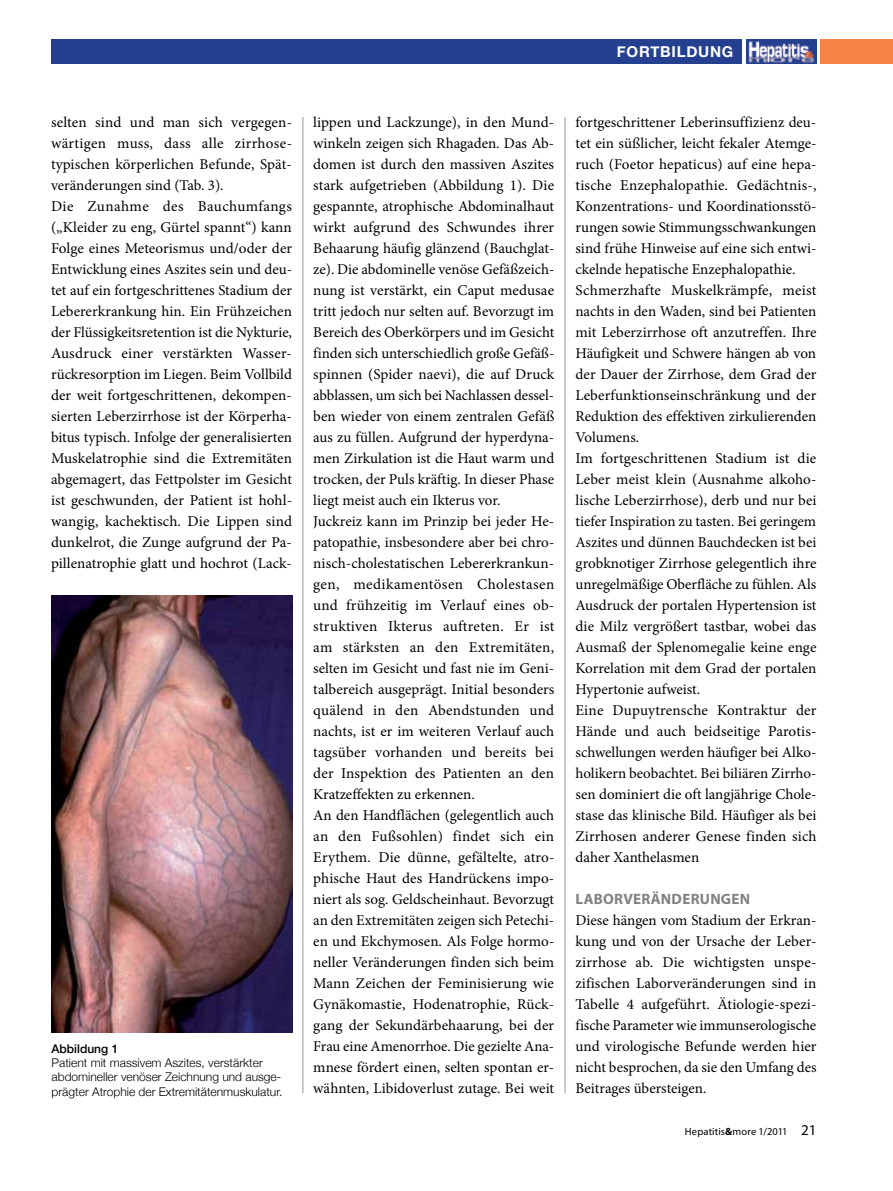
<style>
.page{position:relative;width:893px;height:1191px;background:#fff}
.page>*{position:absolute;margin:0;border:0;box-sizing:border-box;transform-origin:0 0}
.t1{font:15px/21px "Minion Pro";color:#000}
.t2{font:700 15px "Myriad Pro";letter-spacing:.02em;color:#808285}
.t3{font:700 15px "Helvetica Neue";letter-spacing:.05em;color:#fff}
.t4{font:300 12px/14.4px "Helvetica Neue";color:#000}
.t5{font:500 12px "Helvetica Neue";color:#000}
.t6{font:10.5px "Myriad Pro";letter-spacing:.01em;color:#000}
.s1{font-weight:700}
.s2{font-size:15px}
</style>
<div class="page">
<div style="left:821px;top:39px;width:72px;height:25px;background:#f58445"></div>
<div style="left:51px;top:39px;width:691px;height:25px;background:#25408f"></div>
<img style="left:746px;top:39px;width:70px;height:25px">
<img style="left:51px;top:595px;width:242px;height:437px">
<hr style="left:302px;top:117px;width:1px;height:976px;background:#939598">
<hr style="left:565px;top:117px;width:1px;height:976px;background:#939598">
<p class="t3" style="left:617px;top:42px;width:118px">FORTBILDUNG</p>
<p class="t1" style="left:51px;top:112px;width:243px">selten sind und man sich vergegen&shy;wärtigen muss, dass alle zirrhose&shy;typischen körperlichen Befunde, Spät&shy;veränderungen sind (Tab. 3).<br>Die Zunahme des Bauchumfangs („Kleider zu eng, Gürtel spannt“) kann Folge eines Meteorismus und/oder der Entwicklung eines Aszites sein und deu&shy;tet auf ein fortgeschrittenes Stadium der Lebererkrankung hin. Ein Frühzeichen der Flüssigkeitsretention ist die Nykturie, Ausdruck einer verstärkten Wasser&shy;rückresorption im Liegen. Beim Vollbild der weit fortgeschrittenen, dekompen&shy;sierten Leberzirrhose ist der Körperha&shy;bitus typisch. Infolge der generalisierten Muskelatrophie sind die Extremitäten abgemagert, das Fettpolster im Gesicht ist geschwunden, der Patient ist hohl&shy;wangig, kachektisch. Die Lippen sind dunkelrot, die Zunge aufgrund der Pa&shy;pillenatrophie glatt und hochrot (Lack-</p>
<p class="t1" style="left:313px;top:112px;width:243px">lippen und Lackzunge), in den Mund&shy;winkeln zeigen sich Rhagaden. Das Ab&shy;domen ist durch den massiven Aszites stark aufgetrieben (Abbildung 1). Die gespannte, atrophische Abdominalhaut wirkt aufgrund des Schwundes ihrer Behaarung häufig glänzend (Bauchglat&shy;ze). Die abdominelle venöse Gefäßzeich&shy;nung ist verstärkt, ein Caput medusae tritt jedoch nur selten auf. Bevorzugt im Bereich des Oberkörpers und im Gesicht finden sich unterschiedlich große Gefäß&shy;spinnen (Spider naevi), die auf Druck abblassen, um sich bei Nachlassen dessel&shy;ben wieder von einem zentralen Gefäß aus zu füllen. Aufgrund der hyperdyna&shy;men Zirkulation ist die Haut warm und trocken, der Puls kräftig. In dieser Phase liegt meist auch ein Ikterus vor.<br>Juckreiz kann im Prinzip bei jeder He&shy;patopathie, insbesondere aber bei chro&shy;nisch-cholestatischen Lebererkrankun&shy;gen, medikamentösen Cholestasen und frühzeitig im Verlauf eines ob&shy;struktiven Ikterus auftreten. Er ist am stärksten an den Extremitäten, selten im Gesicht und fast nie im Geni&shy;talbereich ausgeprägt. Initial besonders quälend in den Abendstunden und nachts, ist er im weiteren Verlauf auch tagsüber vorhanden und bereits bei der Inspektion des Patienten an den Kratzeffekten zu erkennen.<br>An den Handflächen (gelegentlich auch an den Fußsohlen) findet sich ein Erythem. Die dünne, gefältelte, atro&shy;phische Haut des Handrückens impo&shy;niert als sog. Geldscheinhaut. Bevorzugt an den Extremitäten zeigen sich Petechi&shy;en und Ekchymosen. Als Folge hormo&shy;neller Veränderungen finden sich beim Mann Zeichen der Feminisierung wie Gynäkomastie, Hodenatrophie, Rück&shy;gang der Sekundärbehaarung, bei der Frau eine Amenorrhoe. Die gezielte Ana&shy;mnese fördert einen, selten spontan er&shy;wähnten, Libidoverlust zutage. Bei weit</p>
<p class="t1" style="left:575px;top:112px;width:243px">fortgeschrittener Leberinsuffizienz deu&shy;tet ein süßlicher, leicht fekaler Atemge&shy;ruch (Foetor hepaticus) auf eine hepa&shy;tische Enzephalopathie. Gedächtnis-, Konzentrations- und Koordinationsstö&shy;rungen sowie Stimmungsschwankungen sind frühe Hinweise auf eine sich entwi&shy;ckelnde hepatische Enzephalopathie.<br>Schmerzhafte Muskelkrämpfe, meist nachts in den Waden, sind bei Patienten mit Leberzirrhose oft anzutreffen. Ihre Häufigkeit und Schwere hängen ab von der Dauer der Zirrhose, dem Grad der Leberfunktionseinschränkung und der Reduktion des effektiven zirkulierenden Volumens.<br>Im fortgeschrittenen Stadium ist die Leber meist klein (Ausnahme alkoho&shy;lische Leberzirrhose), derb und nur bei tiefer Inspiration zu tasten. Bei geringem Aszites und dünnen Bauchdecken ist bei grobknotiger Zirrhose gelegentlich ihre unregelmäßige Oberfläche zu fühlen. Als Ausdruck der portalen Hypertension ist die Milz vergrößert tastbar, wobei das Ausmaß der Splenomegalie keine enge Korrelation mit dem Grad der portalen Hypertonie aufweist.<br>Eine Dupuytrensche Kontraktur der Hände und auch beidseitige Parotis&shy;schwellungen werden häufiger bei Alko&shy;holikern beobachtet. Bei biliären Zirrho&shy;sen dominiert die oft langjährige Chole&shy;stase das klinische Bild. Häufiger als bei Zirrhosen anderer Genese finden sich daher Xanthelasmen</p>
<p class="t2" style="left:576px;top:889px;width:176px">LABORVERÄNDERUNGEN</p>
<p class="t1" style="left:575px;top:910px;width:243px;text-align:justify">Diese hängen vom Stadium der Erkran&shy;kung und von der Ursache der Leber&shy;zirrhose ab. Die wichtigsten unspe&shy;zifischen Laborveränderungen sind in Tabelle 4 aufgeführt. Ätiologie-spezi&shy;fische Parameter wie immunserologische und virologische Befunde werden hier nicht besprochen, da sie den Umfang des Beitrages übersteigen.</p>
<p class="t5" style="left:52px;top:1041px;width:68px">Abbildung 1</p>
<p class="t4" style="left:52px;top:1055px;width:232px">Patient mit massivem Aszites, verstärkter abdomineller venöser Zeichnung und ausge&shy;prägter Atrophie der Extremitätenmuskulatur.</p>
<p class="t6" style="left:685px;top:1125px;width:133px">Hepatitis<span class="s1">&amp;</span>more 1/2011 <span class="s2">21</span></p>
</div>
